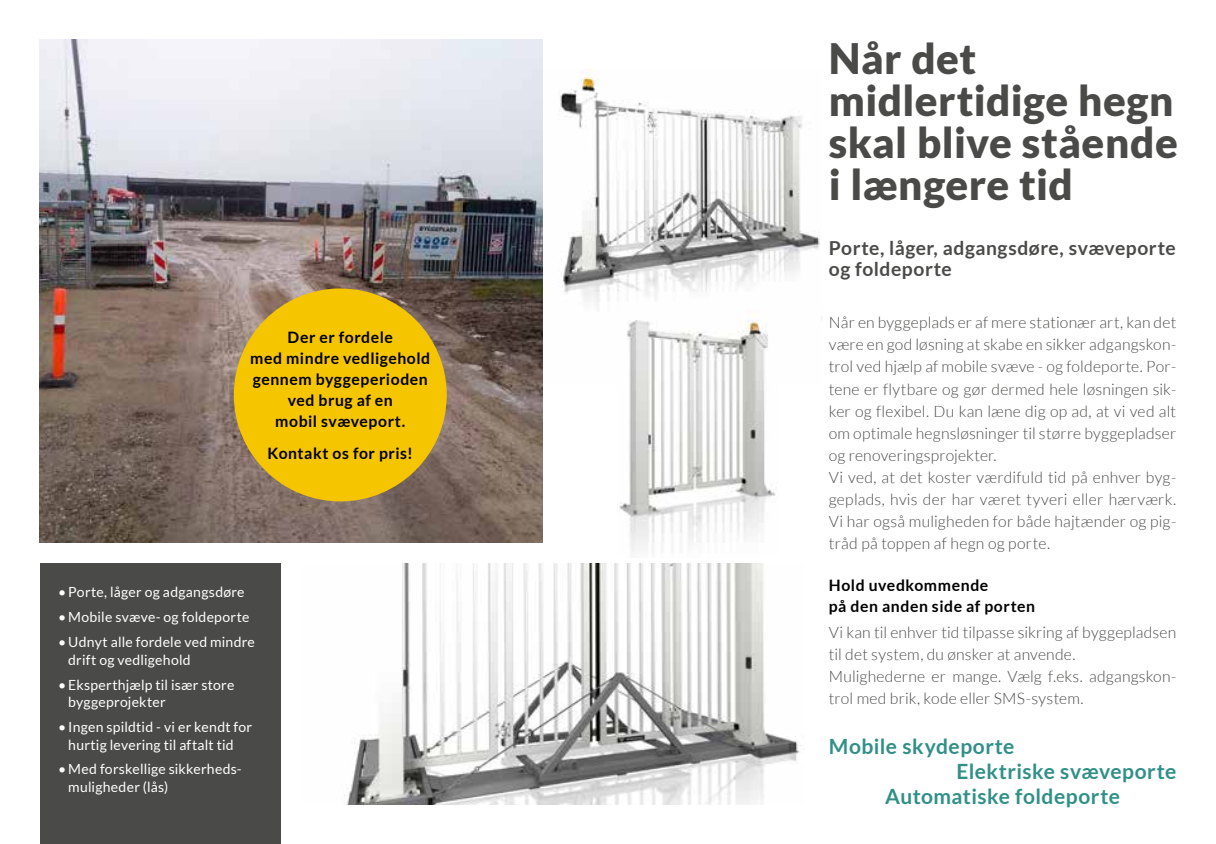
<style>
.page{position:relative;width:1216px;height:844px;background:#fff}
.page>*{position:absolute;margin:0;border:0;box-sizing:border-box;transform-origin:0 0}
.t1{font:900 42px/42px "Lato";letter-spacing:.01em;color:#4a4a49}
.t2{font:700 21px "Lato";letter-spacing:.02em;color:#309088}
.t3{font:700 19.25px/21px "Lato";letter-spacing:.03em;color:#4a4a49}
.t4{font:300 15.75px/22.1px "Lato";letter-spacing:.01em;color:#4a4a49}
.t5{font:700 15.75px/21px "Lato";letter-spacing:.035em;color:#000}
.t6{font:14px/17.5px "Lato";letter-spacing:.015em;color:#fff}
</style>
<div class="page">
<img style="left:542px;top:70px;width:280px;height:314px">
<img style="left:40px;top:40px;width:502px;height:502px">
<div style="left:40px;top:563px;width:240px;height:280px;background:#4a4a49"></div>
<img style="left:344px;top:563px;width:458px;height:241px">
<div style="left:234px;top:288px;width:213px;height:213px;background:#f5c500;border-radius:50%"></div>
<img style="left:617px;top:310px;width:161px;height:243px">
<p class="t5" style="left:250px;top:327px;width:181px;text-align:center">Der er fordele<br>med mindre vedligehold gennem byggeperioden ved brug af en<br>mobil svæveport.</p>
<p class="t5" style="left:267px;top:442px;width:147px">Kontakt os for pris!</p>
<p class="t6" style="left:58px;top:583px;width:188px">•Porte, låger og adgangsdøre</p>
<p class="t6" style="left:58px;top:608px;width:192px">•Mobile svæve- og foldeporte</p>
<p class="t6" style="left:68px;top:633px;width:188px;text-indent:-10px">•Udnyt alle fordele ved mindre drift og vedligehold</p>
<p class="t6" style="left:68px;top:675px;width:168px;text-indent:-10px">•Eksperthjælp til især store byggeprojekter</p>
<p class="t6" style="left:68px;top:717px;width:185px;text-indent:-10px">•Ingen spildtid - vi er kendt for hurtig levering til aftalt tid</p>
<p class="t6" style="left:68px;top:760px;width:175px;text-indent:-10px">•Med forskellige sikkerheds&shy;muligheder (lås)</p>
<h1 class="t1" style="left:828px;top:36px;width:350px">Når det midlertidige hegn skal blive stående i længere tid</h1>
<p class="t3" style="left:828px;top:237px;width:348px">Porte, låger, adgangsdøre, svæveporte og foldeporte</p>
<p class="t4" style="left:828px;top:311px;width:349px">Når en byggeplads er af mere stationær art, kan det være en god løsning at skabe en sikker adgangskon&shy;trol ved hjælp af mobile svæve - og foldeporte. Por&shy;tene er flytbare og gør dermed hele løsningen sik&shy;ker og flexibel. Du kan læne dig op ad, at vi ved alt om optimale hegnsløsninger til større byggepladser og renoveringsprojekter.<br>Vi ved, at det koster værdifuld tid på enhver byg&shy;geplads, hvis der har været tyveri eller hærværk.<br>Vi har også muligheden for både hajtænder og pig&shy;tråd på toppen af hegn og porte.</p>
<p class="t5" style="left:828px;top:574px;width:208px">Hold uvedkommende<br>på den anden side af porten</p>
<p class="t4" style="left:828px;top:621px;width:349px">Vi kan til enhver tid tilpasse sikring af byggepladsen til det system, du ønsker at anvende.<br>Mulighederne er mange. Vælg f.eks. adgangskon&shy;trol med brik, kode eller SMS-system.</p>
<h2 class="t2" style="left:828px;top:734px;width:187px">Mobile skydeporte</h2>
<h2 class="t2" style="left:956px;top:759px;width:221px">Elektriske svæveporte</h2>
<h2 class="t2" style="left:885px;top:784px;width:236px">Automatiske foldeporte</h2>
</div>
